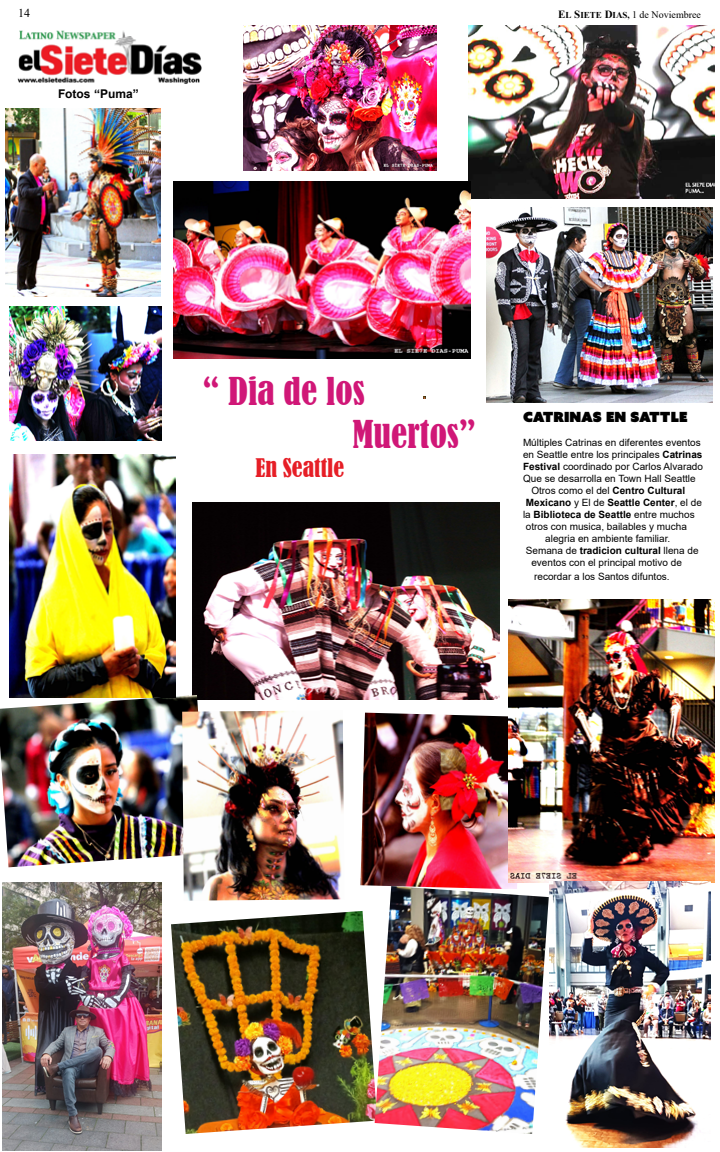
<style>
.page{position:relative;width:720px;height:1152px;background:#fff}
.page>*{position:absolute;margin:0;border:0;box-sizing:border-box;transform-origin:0 0}
.t1{font:condensed 36px/43.2px "Bernard";color:#d01777}
.t2{font:condensed 24px "Bernard";color:#e61e26}
.t3{font:14px "Azo Sans Uber";color:#000}
.t4{font:700 12px "Arial";color:#000}
.t5{font:12px "Times New Roman";color:#000}
.t6{font:10px "Arial";color:#000}
.t7{font:700 10px "Arial";color:#000}
.t8{font:10px "Times New Roman";color:#000}
.s1{font-weight:700;font-size:11px}
.s2{font-weight:700;font-size:9px}
.s3{font-weight:700}
.s4{font-weight:400}
</style>
<div class="page">
<img style="left:468px;top:26px;width:247px;height:173px">
<img style="left:174px;top:182px;width:296px;height:176px">
<img style="left:193px;top:502px;width:306px;height:197px">
<img style="left:360px;top:713px;width:157px;height:173px">
<img style="left:9px;top:306px;width:153px;height:135px">
<img style="left:6px;top:108px;width:154px;height:189px">
<img style="left:508px;top:600px;width:206px;height:283px">
<img style="left:171px;top:911px;width:204px;height:223px">
<img style="left:3px;top:882px;width:159px;height:268px">
<img style="left:0;top:695px;width:208px;height:172px">
<img style="left:9px;top:454px;width:166px;height:243px">
<img style="left:182px;top:710px;width:162px;height:191px">
<img style="left:375px;top:886px;width:174px;height:248px">
<img style="left:486px;top:207px;width:227px;height:196px">
<img style="left:549px;top:881px;width:162px;height:266px">
<img style="left:243px;top:25px;width:194px;height:146px">
<img style="left:17px;top:30px;width:185px;height:54px">
<p class="t5" style="left:18px;top:5px;width:13px">14</p>
<p class="t8" style="left:558px;top:7px;width:144px"><span class="s1">E</span><span class="s2">L</span> <span class="s1">S</span><span class="s2">IETE</span> <span class="s1">D</span><span class="s2">IAS,</span> 1 de Noviembree</p>
<p class="t4" style="left:58px;top:85px;width:82px">Fotos “Puma”</p>
<h1 class="t1" style="left:352px;top:370px;width:125px;text-indent:-150px">“ Dia de los<br>Muertos”</h1>
<h2 class="t2" style="left:255px;top:454px;width:90px">En Seattle</h2>
<h3 class="t3" style="left:523px;top:408px;width:166px">CATRINAS EN SATTLE</h3>
<p class="t6" style="left:523px;top:436px;width:179px">Múltiples Catrinas en diferentes eventos</p>
<p class="t6" style="left:523px;top:448px;width:181px">en Seattle entre los principales <span class="s3">Catrinas</span></p>
<p class="t6" style="left:523px;top:460px;width:182px"><span class="s3">Festival</span> coordinado por Carlos Alvarado</p>
<p class="t6" style="left:523px;top:472px;width:174px">Que se desarrolla en Town Hall Seattle</p>
<p class="t6" style="left:531px;top:484px;width:155px">Otros como el del <span class="s3">Centro Cultural</span></p>
<p class="t7" style="left:526px;top:496px;width:178px">Mexicano <span class="s4">y El de</span> Seattle Center<span class="s4">, el de</span></p>
<p class="t7" style="left:523px;top:508px;width:173px"><span class="s4">la</span> Biblioteca de Seattle <span class="s4">entre muchos</span></p>
<p class="t6" style="left:526px;top:520px;width:163px">otros con musica, bailables y mucha</p>
<p class="t6" style="left:545px;top:532px;width:127px">alegria en ambiente familiar.</p>
<p class="t7" style="left:526px;top:544px;width:174px"><span class="s4">Semana de</span> tradicion cultural <span class="s4">llena de</span></p>
<p class="t6" style="left:531px;top:556px;width:152px">eventos con el principal motivo de</p>
<p class="t6" style="left:534px;top:570px;width:137px">recordar a los Santos difuntos.</p>
</div>
